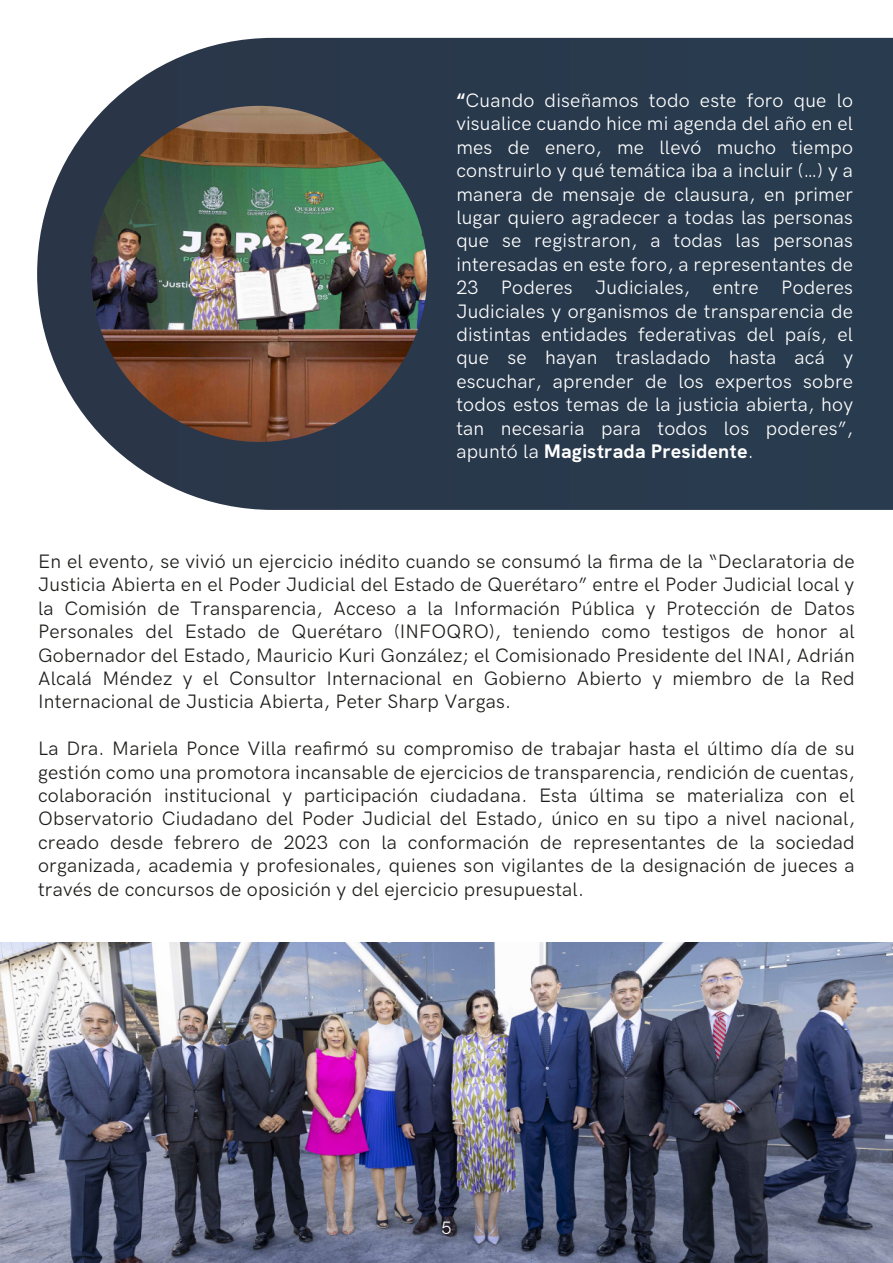
<style>
.page{position:relative;width:893px;height:1263px;background:#fff}
.page>*{position:absolute;margin:0;border:0;box-sizing:border-box;transform-origin:0 0}
.t1{font:19.5px/23.4px "HK Grotesk";letter-spacing:.01em;color:#1d1d1b;text-align:justify}
.t2{font:19.5px/23.4px "HK Grotesk";letter-spacing:.01em;color:#fff;text-align:justify}
.t3{font:18px "HK Grotesk";color:#fff}
.s1{font-weight:700}
</style>
<div class="page">
<img style="left:0;top:942px;width:893px;height:321px">
<svg style="left:37px;top:38px;width:856px;height:472px;background:#3a495b"></svg>
<img style="left:0;top:1px;width:1px;height:1261px">
<img style="left:91px;top:106px;width:336px;height:336px;border-radius:168px">
<p class="t2" style="left:456px;top:87px;width:398px"><span class="s1">“</span>Cuando diseñamos todo este foro que lo visualice cuando hice mi agenda del año en el mes de enero, me llevó mucho tiempo construirlo y qué temática iba a incluir (…) y a manera de mensaje de clausura, en primer lugar quiero agradecer a todas las personas que se registraron, a todas las personas interesadas en este foro, a representantes de 23 Poderes Judiciales, entre Poderes Judiciales y organismos de transparencia de distintas entidades federativas del país, el que se hayan trasladado hasta acá y escuchar, aprender de los expertos sobre todos estos temas de la justicia abierta, hoy tan necesaria para todos los poderes”, apuntó la <span class="s1">Magistrada Presidente</span>.</p>
<p class="t1" style="left:38px;top:548px;width:818px">En el evento, se vivió un ejercicio inédito cuando se consumó la firma de la “Declaratoria de Justicia Abierta en el Poder Judicial del Estado de Querétaro” entre el Poder Judicial local y la Comisión de Transparencia, Acceso a la Información Pública y Protección de Datos Personales del Estado de Querétaro (INFOQRO), teniendo como testigos de honor al Gobernador del Estado, Mauricio Kuri González; el Comisionado Presidente del INAI, Adrián Alcalá Méndez y el Consultor Internacional en Gobierno Abierto y miembro de la Red Internacional de Justicia Abierta, Peter Sharp Vargas.</p>
<p class="t1" style="left:38px;top:735px;width:818px">La Dra. Mariela Ponce Villa reafirmó su compromiso de trabajar hasta el último día de su gestión como una promotora incansable de ejercicios de transparencia, rendición de cuentas, colaboración institucional y participación ciudadana. Esta última se materializa con el Observatorio Ciudadano del Poder Judicial del Estado, único en su tipo a nivel nacional, creado desde febrero de 2023 con la conformación de representantes de la sociedad organizada, academia y profesionales, quienes son vigilantes de la designación de jueces a través de concursos de oposición y del ejercicio presupuestal.</p>
<p class="t3" style="left:441px;top:1214px;width:12px">5</p>
</div>
